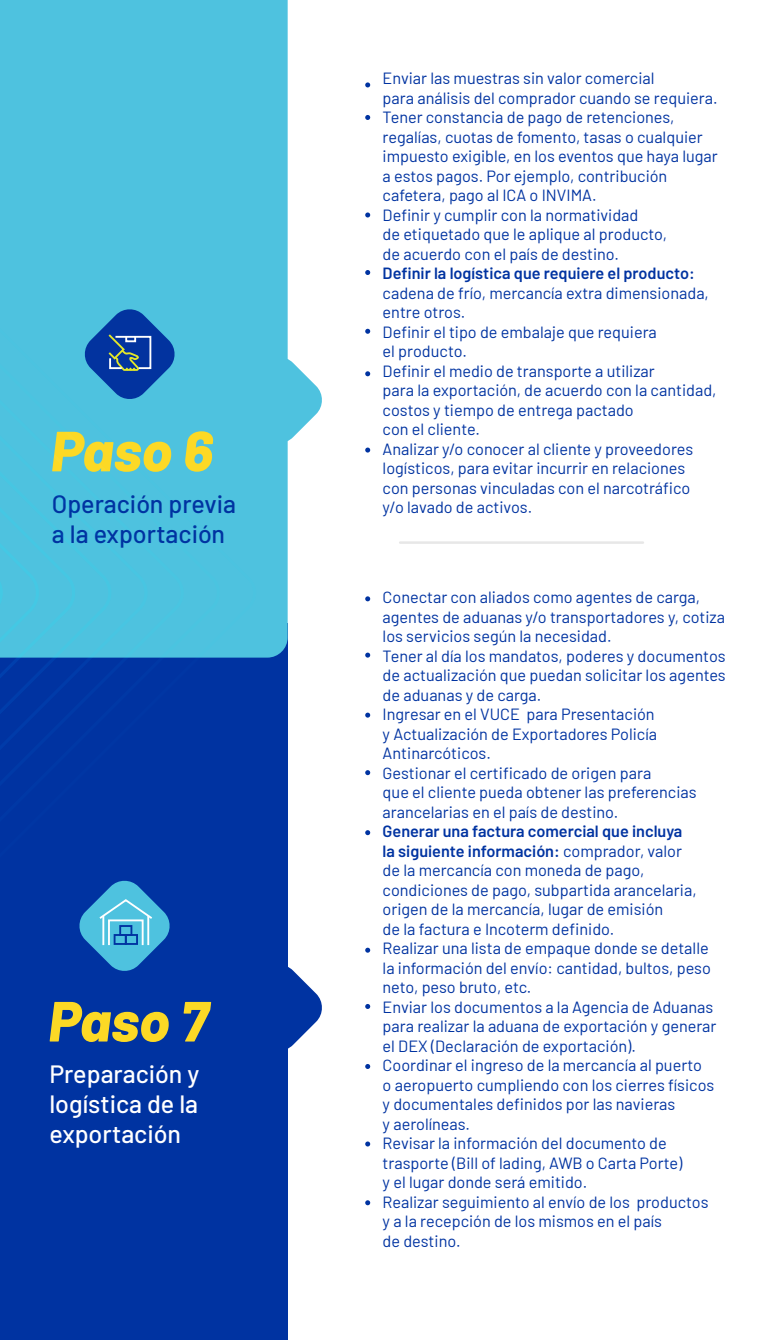
<style>
.page{position:relative;width:780px;height:1340px;background:#fff}
.page>*{position:absolute;margin:0;border:0;box-sizing:border-box;transform-origin:0 0}
.t1{font:italic 800 56.5px "Barlow";color:#fcd925}
.t2{font:500 25px/30px "Barlow";color:#fff;text-align:justify}
.t3{font:500 25px/30px "Barlow";color:#0033a1}
.t4{font:16.25px/19.5px "Barlow";color:#0033a1}
.t5{font:600 16.25px "Barlow";color:#0033a1}
.s1{font-weight:600}
</style>
<div class="page">
<div style="left:0;top:624px;width:288px;height:716px;background:#0033a1"></div>
<div style="left:0;top:0;width:288px;height:657px;background:#4ec2df"></div>
<svg style="left:256px;top:355px;width:66px;height:90px"></svg>
<svg style="left:288px;top:967px;width:34px;height:82px"></svg>
<div style="left:0;top:162px;width:256px;height:516px;background:#4ec2df"></div>
<hr style="left:399px;top:541px;width:245px;height:3px;background:#e7e7e7">
<svg style="left:365px;top:115px;width:5px;height:5px"></svg>
<svg style="left:365px;top:82px;width:5px;height:5px"></svg>
<svg style="left:365px;top:212px;width:5px;height:5px"></svg>
<svg style="left:365px;top:270px;width:5px;height:5px"></svg>
<svg style="left:365px;top:329px;width:5px;height:5px"></svg>
<svg style="left:365px;top:371px;width:5px;height:5px"></svg>
<svg style="left:365px;top:447px;width:5px;height:5px"></svg>
<svg style="left:365px;top:596px;width:5px;height:5px"></svg>
<svg style="left:365px;top:652px;width:5px;height:5px"></svg>
<svg style="left:365px;top:712px;width:5px;height:5px"></svg>
<svg style="left:365px;top:770px;width:5px;height:5px"></svg>
<svg style="left:365px;top:830px;width:5px;height:5px"></svg>
<svg style="left:365px;top:947px;width:5px;height:5px"></svg>
<svg style="left:365px;top:1004px;width:5px;height:5px"></svg>
<svg style="left:365px;top:1064px;width:5px;height:5px"></svg>
<svg style="left:365px;top:1141px;width:5px;height:5px"></svg>
<svg style="left:365px;top:1200px;width:5px;height:5px"></svg>
<svg style="left:83px;top:307px;width:93px;height:94px;background:#2b74b8"></svg>
<svg style="left:79px;top:880px;width:91px;height:91px"></svg>
<hr style="left:102px;top:916px;width:2px;height:29px;background:#fff">
<hr style="left:147px;top:916px;width:2px;height:29px;background:#fff">
<div style="left:108px;top:919px;width:36px;height:27px;border:2px solid #fff"></div>
<h1 class="t1" style="left:51px;top:409px;width:164px">Paso 6</h1>
<h2 class="t3" style="left:52px;top:487px;width:186px">Operación previa a la exportación</h2>
<h1 class="t1" style="left:48px;top:979px;width:161px">Paso 7</h1>
<h2 class="t2" style="left:49px;top:1057px;width:151px">Preparación y logística de la exportación</h2>
<p class="t4" style="left:382px;top:67px;width:337px">Enviar las muestras sin valor comercial<br>para análisis del comprador cuando se requiera.<br>Tener constancia de pago de retenciones, regalías, cuotas de fomento, tasas o cualquier impuesto exigible, en los eventos que haya lugar a estos pagos. Por ejemplo, contribución cafetera, pago al ICA o INVIMA.<br>Definir y cumplir con la normatividad<br>de etiquetado que le aplique al producto,<br>de acuerdo con el país de destino.</p>
<p class="t5" style="left:382px;top:261px;width:314px">Definir la logística que requiere el producto:</p>
<p class="t4" style="left:382px;top:282px;width:335px">cadena de frío, mercancía extra dimensionada, entre otros.<br>Definir el tipo de embalaje que requiera<br>el producto.<br>Definir el medio de transporte a utilizar<br>para la exportación, de acuerdo con la cantidad, costos y tiempo de entrega pactado<br>con el cliente.<br>Analizar y/o conocer al cliente y proveedores logísticos, para evitar incurrir en relaciones<br>con personas vinculadas con el narcotráfico<br>y/o lavado de activos.</p>
<p class="t4" style="left:382px;top:586px;width:344px">Conectar con aliados como agentes de carga, agentes de aduanas y/o transportadores y, cotiza los servicios según la necesidad.<br>Tener al día los mandatos, poderes y documentos de actualización que puedan solicitar los agentes de aduanas y de carga.<br>Ingresar en el VUCE para Presentación<br>y Actualización de Exportadores Policía Antinarcóticos.<br>Gestionar el certificado de origen para<br>que el cliente pueda obtener las preferencias arancelarias en el país de destino.</p>
<p class="t4" style="left:382px;top:820px;width:335px"><span class="s1">Generar una factura comercial que incluya<br>la siguiente información:</span> comprador, valor<br>de la mercancía con moneda de pago, condiciones de pago, subpartida arancelaria, origen de la mercancía, lugar de emisión<br>de la factura e Incoterm definido.<br>Realizar una lista de empaque donde se detalle la información del envío: cantidad, bultos, peso neto, peso bruto, etc.<br>Enviar los documentos a la Agencia de Aduanas para realizar la aduana de exportación y generar el DEX (Declaración de exportación).<br>Coordinar el ingreso de la mercancía al puerto<br>o aeropuerto cumpliendo con los cierres físicos y documentales definidos por las navieras<br>y aerolíneas.<br>Revisar la información del documento de trasporte (Bill of lading, AWB o Carta Porte)<br>y el lugar donde será emitido.<br>Realizar seguimiento al envío de los productos y a la recepción de los mismos en el país<br>de destino.</p>
</div>
